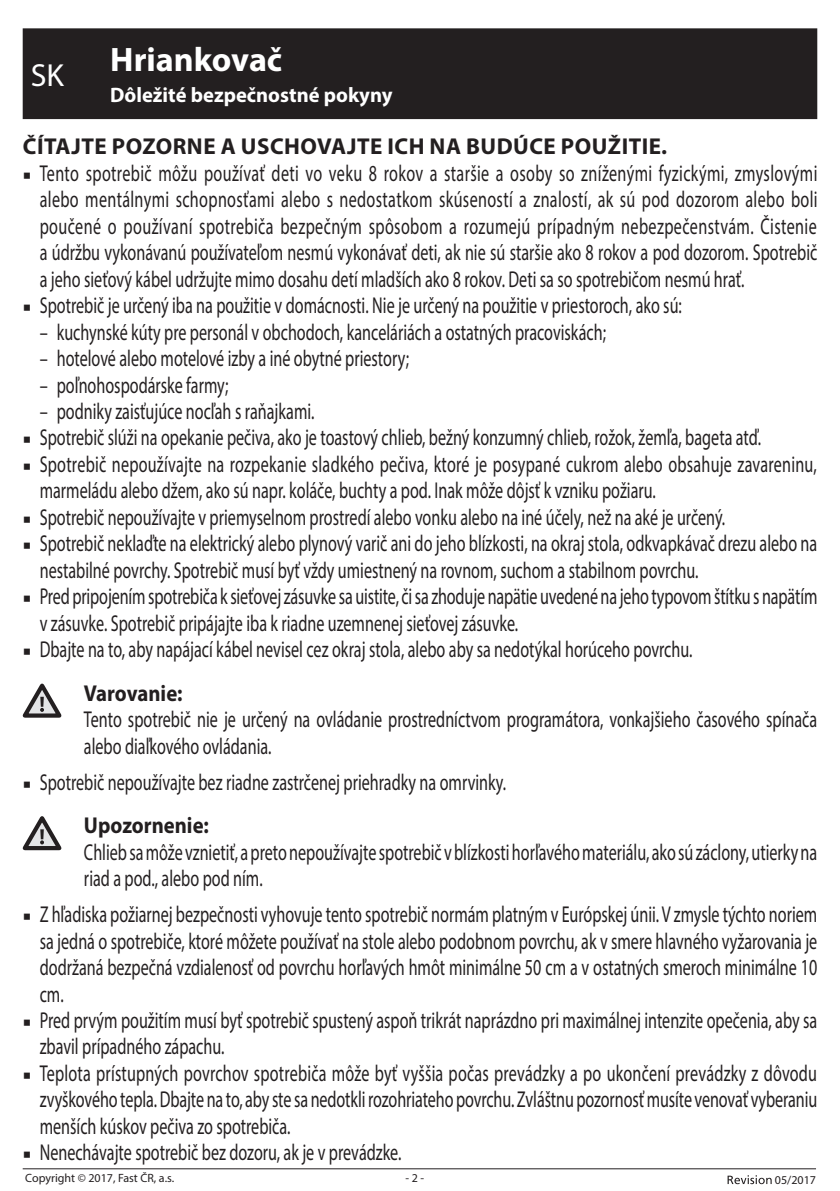
<style>
.page{position:relative;width:840px;height:1191px;background:#fff}
.page>*{position:absolute;margin:0;border:0;box-sizing:border-box;transform-origin:0 0}
.t1{font:700 34px "Myriad Pro";color:#fff}
.t2{font:32px "Myriad Pro";color:#fff}
.t3{font:23px/26.4px "Myriad Pro";color:#231f20;scale:.7 1}
.t4{font:700 23px "Myriad Pro";letter-spacing:.02em;color:#231f20}
.t5{font:700 21px "Myriad Pro";color:#fff}
.t6{font:12px "Myriad Pro";color:#231f20}
.s1{font-family:"Minion Pro";font-size:21px}
.s2{font-weight:700}
</style>
<div class="page">
<svg style="left:727px;top:1175px;width:44px;height:9px"></svg>
<hr style="left:23px;top:1168px;width:792px;height:1px;background:#231f20">
<div style="left:23px;top:28px;width:793px;height:91px;background:#231f20"></div>
<svg style="left:23px;top:683px;width:38px;height:34px"></svg>
<svg style="left:23px;top:816px;width:38px;height:34px"></svg>
<h1 class="t1" style="left:110px;top:37px;width:173px">Hriankovač</h1>
<p class="t5" style="left:110px;top:81px;width:284px">Dôležité bezpečnostné pokyny</p>
<p class="t4" style="left:23px;top:132px;width:645px">ČÍTAJTE POZORNE A USCHOVAJTE ICH NA BUDÚCE POUŽITIE.</p>
<p class="t3" style="left:40px;top:159px;width:1112px;text-align:justify;text-indent:-17px"><span class="s1">■</span> Tento spotrebič môžu používať deti vo veku 8 rokov a staršie a osoby so zníženými fyzickými, zmyslovými alebo mentálnymi schopnosťami alebo s nedostatkom skúseností a znalostí, ak sú pod dozorom alebo boli poučené o používaní spotrebiča bezpečným spôsobom a rozumejú prípadným nebezpečenstvám. Čistenie a údržbu vykonávanú používateľom nesmú vykonávať deti, ak nie sú staršie ako 8 rokov a pod dozorom. Spotrebič a jeho sieťový kábel udržujte mimo dosahu detí mladších ako 8 rokov. Deti sa so spotrebičom nesmú hrať.</p>
<p class="t3" style="left:23px;top:292px;width:942px"><span class="s1">■</span> Spotrebič je určený iba na použitie v domácnosti. Nie je určený na použitie v priestoroch, ako sú:</p>
<p class="t3" style="left:40px;top:318px;width:810px">– kuchynské kúty pre personál v obchodoch, kanceláriách a ostatných pracoviskách;</p>
<p class="t3" style="left:40px;top:345px;width:528px">– hotelové alebo motelové izby a iné obytné priestory;</p>
<p class="t3" style="left:40px;top:371px;width:271px">– poľnohospodárske farmy;</p>
<p class="t3" style="left:40px;top:398px;width:394px">– podniky zaisťujúce nocľah s raňajkami.</p>
<p class="t3" style="left:23px;top:424px;width:1055px"><span class="s1">■</span> Spotrebič slúži na opekanie pečiva, ako je toastový chlieb, bežný konzumný chlieb, rožok, žemľa, bageta atď.</p>
<p class="t3" style="left:40px;top:450px;width:1111px;text-indent:-17px"><span class="s1">■</span> Spotrebič nepoužívajte na rozpekanie sladkého pečiva, ktoré je posypané cukrom alebo obsahuje zavareninu, marmeládu alebo džem, ako sú napr. koláče, buchty a pod. Inak môže dôjsť k vzniku požiaru.</p>
<p class="t3" style="left:23px;top:503px;width:1004px"><span class="s1">■</span> Spotrebič nepoužívajte v priemyselnom prostredí alebo vonku alebo na iné účely, než na aké je určený.</p>
<p class="t3" style="left:40px;top:530px;width:1111px;text-indent:-17px"><span class="s1">■</span> Spotrebič neklaďte na elektrický alebo plynový varič ani do jeho blízkosti, na okraj stola, odkvapkávač drezu alebo na nestabilné povrchy. Spotrebič musí byť vždy umiestnený na rovnom, suchom a stabilnom povrchu.</p>
<p class="t3" style="left:40px;top:583px;width:1111px;text-indent:-17px"><span class="s1">■</span> Pred pripojením spotrebiča k sieťovej zásuvke sa uistite, či sa zhoduje napätie uvedené na jeho typovom štítku s napätím v zásuvke. Spotrebič pripájajte iba k riadne uzemnenej sieťovej zásuvke.</p>
<p class="t3" style="left:84px;top:627px;width:870px;line-height:43.6px;text-indent:-61px"><span class="s1">■</span> Dbajte na to, aby napájací kábel nevisel cez okraj stola, alebo aby sa nedotýkal horúceho povrchu.<br><span class="s2">Varovanie:</span></p>
<p class="t3" style="left:84px;top:706px;width:1048px">Tento spotrebič nie je určený na ovládanie prostredníctvom programátora, vonkajšieho časového spínača alebo diaľkového ovládania.</p>
<p class="t3" style="left:84px;top:759px;width:604px;line-height:43.8px;text-indent:-61px"><span class="s1">■</span> Spotrebič nepoužívajte bez riadne zastrčenej priehradky na omrvinky.<br><span class="s2">Upozornenie:</span></p>
<p class="t3" style="left:84px;top:838px;width:1048px">Chlieb sa môže vznietiť, a preto nepoužívajte spotrebič v blízkosti horľavého materiálu, ako sú záclony, utierky na riad a pod., alebo pod ním.</p>
<p class="t3" style="left:40px;top:901px;width:1111px;text-align:justify;text-indent:-17px"><span class="s1">■</span> Z hľadiska požiarnej bezpečnosti vyhovuje tento spotrebič normám platným v Európskej únii. V zmysle týchto noriem sa jedná o spotrebiče, ktoré môžete používať na stole alebo podobnom povrchu, ak v smere hlavného vyžarovania je dodržaná bezpečná vzdialenosť od povrchu horľavých hmôt minimálne 50 cm a v ostatných smeroch minimálne 10 cm.</p>
<p class="t3" style="left:40px;top:1006px;width:1111px;text-indent:-17px"><span class="s1">■</span> Pred prvým použitím musí byť spotrebič spustený aspoň trikrát naprázdno pri maximálnej intenzite opečenia, aby sa zbavil prípadného zápachu.</p>
<p class="t3" style="left:40px;top:1059px;width:1111px;text-align:justify;text-indent:-17px"><span class="s1">■</span> Teplota prístupných povrchov spotrebiča môže byť vyššia počas prevádzky a po ukončení prevádzky z dôvodu zvyškového tepla. Dbajte na to, aby ste sa nedotkli rozohriateho povrchu. Zvláštnu pozornosť musíte venovať vyberaniu menších kúskov pečiva zo spotrebiča.</p>
<p class="t3" style="left:23px;top:1139px;width:542px"><span class="s1">■</span> Nenechávajte spotrebič bez dozoru, ak je v prevádzke.</p>
<h2 class="t2" style="left:31px;top:55px;width:35px">SK</h2>
<p class="t6" style="left:25px;top:1170px;width:150px">Copyright © 2017, Fast ČR, a.s.</p>
<p class="t6" style="left:405px;top:1170px;width:20px">- 2 -</p>
<p class="t6" style="left:774px;top:1172px;width:43px">05/2017</p>
</div>
